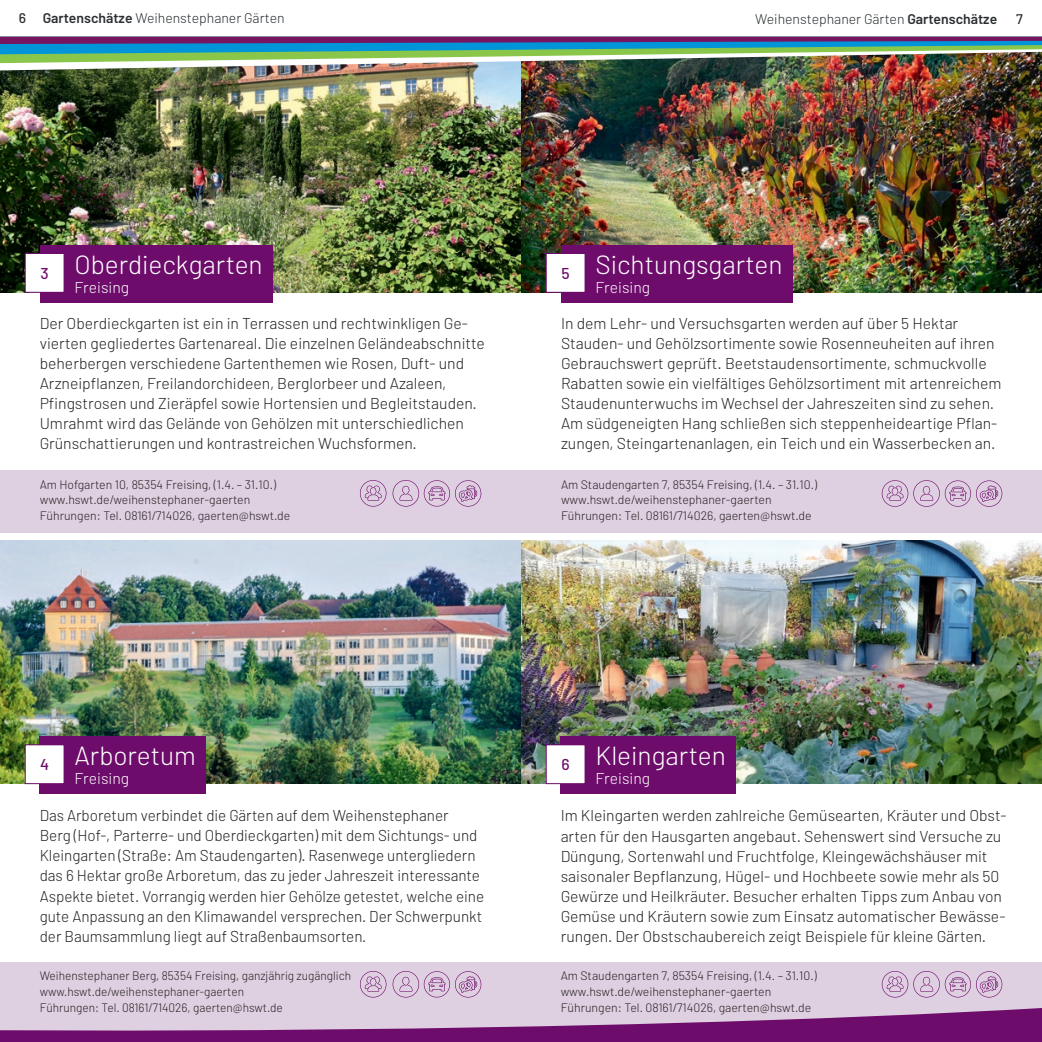
<style>
.page{position:relative;width:1042px;height:1042px;background:#fff}
.page>*{position:absolute;margin:0;border:0;box-sizing:border-box;transform-origin:0 0}
.t1{font:300 26.25px "Barlow";color:#fff}
.t2{font:300 15.75px/20.1px "Barlow";color:#231f20}
.t3{font:300 15.75px "Barlow";color:#fff}
.t4{font:500 15.75px "Barlow";color:#6e0c6b}
.t5{font:300 14px "Barlow";color:#292e31}
.t6{font:500 14px "Barlow";color:#292e31}
.t7{font:300 12.25px/15.8px "Barlow";color:#231f20}
.s1{font-weight:500}
.s2{font-weight:600}
</style>
<div class="page">
<img style="left:0;top:541px;width:521px;height:243px">
<img style="left:521px;top:541px;width:521px;height:243px">
<img style="left:0;top:71px;width:521px;height:222px">
<div style="left:40px;top:245px;width:233px;height:58px;background:#6e0c6b"></div>
<div style="left:25px;top:253px;width:39px;height:39px;background:#fff"></div>
<div style="left:25px;top:253px;width:39px;height:40px;border:1px solid #6e0c6b"></div>
<div style="left:0;top:471px;width:1042px;height:62px;background:#dfd0e1"></div>
<svg style="left:360px;top:480px;width:26px;height:26px"></svg>
<svg style="left:393px;top:480px;width:88px;height:26px"></svg>
<div style="left:40px;top:737px;width:166px;height:57px;background:#6e0c6b"></div>
<div style="left:25px;top:745px;width:39px;height:38px;background:#fff"></div>
<div style="left:25px;top:744px;width:39px;height:40px;border:1px solid #6e0c6b"></div>
<div style="left:0;top:962px;width:1042px;height:77px;background:#dfd0e1"></div>
<img style="left:521px;top:71px;width:521px;height:222px">
<div style="left:561px;top:245px;width:231px;height:58px;background:#6e0c6b"></div>
<div style="left:561px;top:737px;width:175px;height:57px;background:#6e0c6b"></div>
<div style="left:546px;top:253px;width:39px;height:39px;background:#fff"></div>
<div style="left:546px;top:253px;width:39px;height:40px;border:1px solid #6e0c6b"></div>
<div style="left:546px;top:745px;width:39px;height:38px;background:#fff"></div>
<div style="left:546px;top:744px;width:39px;height:40px;border:1px solid #6e0c6b"></div>
<svg style="left:360px;top:971px;width:26px;height:26px"></svg>
<svg style="left:393px;top:971px;width:88px;height:26px"></svg>
<svg style="left:882px;top:480px;width:120px;height:27px"></svg>
<svg style="left:882px;top:971px;width:120px;height:26px"></svg>
<img style="left:0;top:36px;width:1042px;height:35px">
<img style="left:0;top:37px;width:1042px;height:26px">
<svg style="left:0;top:1008px;width:1042px;height:34px"></svg>
<p class="t5" style="left:19px;top:9px;width:267px"><span class="s1">6</span> <span class="s2">Gartenschätze</span> Weihenstephaner Gärten</p>
<p class="t5" style="left:755px;top:10px;width:243px">Weihenstephaner Gärten <span class="s2">Gartenschätze</span></p>
<p class="t6" style="left:1016px;top:10px;width:8px">7</p>
<p class="t4" style="left:41px;top:264px;width:10px">3</p>
<h1 class="t1" style="left:74px;top:248px;width:190px">Oberdieckgarten</h1>
<p class="t3" style="left:74px;top:277px;width:56px">Freising</p>
<p class="t4" style="left:561px;top:264px;width:10px">5</p>
<h1 class="t1" style="left:595px;top:248px;width:189px">Sichtungsgarten</h1>
<p class="t3" style="left:595px;top:277px;width:56px">Freising</p>
<p class="t2" style="left:40px;top:312px;width:447px">Der Oberdieckgarten ist ein in Terrassen und rechtwinkligen Ge&shy;vierten gegliedertes Gartenareal. Die einzelnen Geländeabschnitte beherbergen verschiedene Gartenthemen wie Rosen, Duft- und Arzneipflanzen, Freilandorchideen, Berglorbeer und Azaleen, Pfingstrosen und Zieräpfel sowie Hortensien und Begleitstauden.<br>Umrahmt wird das Gelände von Gehölzen mit unterschiedlichen Grünschattierungen und kontrastreichen Wuchsformen.</p>
<p class="t2" style="left:561px;top:312px;width:442px">In dem Lehr- und Versuchsgarten werden auf über 5 Hektar Stauden- und Gehölzsortimente sowie Rosenneuheiten auf ihren Gebrauchswert geprüft. Beetstaudensortimente, schmuckvolle Rabatten sowie ein vielfältiges Gehölzsortiment mit artenreichem Staudenunterwuchs im Wechsel der Jahreszeiten sind zu sehen.<br>Am südgeneigten Hang schließen sich steppenheideartige Pflan&shy;zungen, Steingartenanlagen, ein Teich und ein Wasserbecken an.</p>
<p class="t7" style="left:40px;top:476px;width:252px">Am Hofgarten 10, 85354 Freising, (1.4. – 31.10.) www.hswt.de/weihenstephaner-gaerten<br>Führungen: Tel. 08161/714026, gaerten@hswt.de</p>
<p class="t4" style="left:40px;top:755px;width:10px">4</p>
<h1 class="t1" style="left:74px;top:739px;width:123px">Arboretum</h1>
<p class="t3" style="left:74px;top:768px;width:56px">Freising</p>
<p class="t7" style="left:561px;top:476px;width:257px">Am Staudengarten 7, 85354 Freising, (1.4. – 31.10.) www.hswt.de/weihenstephaner-gaerten<br>Führungen: Tel. 08161/714026, gaerten@hswt.de</p>
<p class="t4" style="left:561px;top:755px;width:10px">6</p>
<h1 class="t1" style="left:595px;top:739px;width:132px">Kleingarten</h1>
<p class="t3" style="left:595px;top:768px;width:56px">Freising</p>
<p class="t2" style="left:40px;top:805px;width:446px">Das Arboretum verbindet die Gärten auf dem Weihenstephaner<br>Berg (Hof-, Parterre- und Oberdieckgarten) mit dem Sichtungs- und Kleingarten (Straße: Am Staudengarten). Rasenwege untergliedern das 6 Hektar große Arboretum, das zu jeder Jahreszeit interessante Aspekte bietet. Vorrangig werden hier Gehölze getestet, welche eine gute Anpassung an den Klimawandel versprechen. Der Schwerpunkt der Baumsammlung liegt auf Straßenbaumsorten.</p>
<p class="t2" style="left:561px;top:805px;width:447px">Im Kleingarten werden zahlreiche Gemüsearten, Kräuter und Obst&shy;arten für den Hausgarten angebaut. Sehenswert sind Versuche zu Düngung, Sortenwahl und Fruchtfolge, Kleingewächshäuser mit saisonaler Bepflanzung, Hügel- und Hochbeete sowie mehr als 50<br>Gewürze und Heilkräuter. Besucher erhalten Tipps zum Anbau von Gemüse und Kräutern sowie zum Einsatz automatischer Bewässe&shy;rungen. Der Obstschaubereich zeigt Beispiele für kleine Gärten.</p>
<p class="t7" style="left:40px;top:967px;width:313px">Weihenstephaner Berg, 85354 Freising, ganzjährig zugänglich www.hswt.de/weihenstephaner-gaerten<br>Führungen: Tel. 08161/714026, gaerten@hswt.de</p>
<p class="t7" style="left:561px;top:967px;width:257px">Am Staudengarten 7, 85354 Freising, (1.4. – 31.10.) www.hswt.de/weihenstephaner-gaerten<br>Führungen: Tel. 08161/714026, gaerten@hswt.de</p>
</div>
